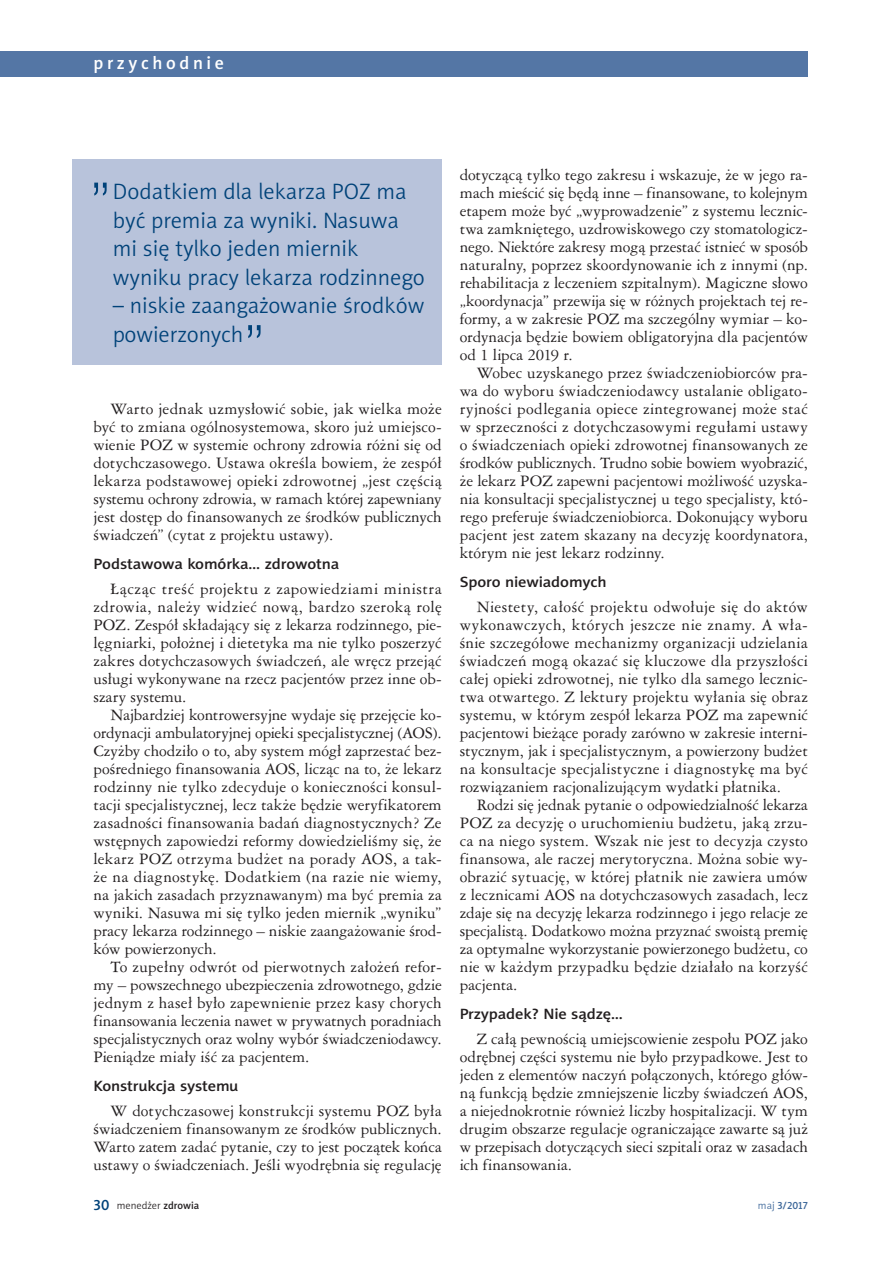
<style>
.page{position:relative;width:893px;height:1263px;background:#fff}
.page>*{position:absolute;margin:0;border:0;box-sizing:border-box;transform-origin:0 0}
.t1{font:52.5px "Swis 721 Lt PL";color:#004279}
.t2{font:22.5px/28.5px "Naomi Sans EFN Light";color:#004279}
.t3{font:18px "Naomi Sans EFN Medium";letter-spacing:.2em;color:#fff}
.t4{font:15px/18px "Ameri Garmnd PL";color:#231f20;text-align:justify}
.t5{font:15px "Naomi Sans EFN Medium";letter-spacing:-.01em;color:#231f20;scale:1.1 1}
.t6{font:10.5px "Naomi Sans EFN Light";color:#231f20}
.t7{font:10.5px "Naomi Sans EFN Medium";color:#3d6799}
.s1{font-family:"Naomi Sans EFN Medium";font-size:15px;color:#004279}
.s2{font-family:"Naomi Sans EFN Medium"}
.s3{font-family:"Naomi Sans EFN Light"}
</style>
<div class="page">
<div style="left:0;top:51px;width:808px;height:26px;background:#5476a5"></div>
<div style="left:72px;top:159px;width:370px;height:206px;background:#b8c3db"></div>
<p class="t3" style="left:94px;top:52px;width:132px">przychodnie</p>
<h1 class="t1" style="left:89px;top:169px;width:24px">”</h1>
<h2 class="t2" style="left:113px;top:177px;width:313px">Dodatkiem dla lekarza POZ ma być premia za wyniki. Nasuwa mi się tylko jeden miernik wyniku pracy lekarza rodzinnego</h2>
<h2 class="t2" style="left:113px;top:291px;width:313px">– niskie zaangażowanie środków powierzonych</h2>
<h1 class="t1" style="left:243px;top:311px;width:24px">”</h1>
<p class="t4" style="left:94px;top:399px;width:350px;text-indent:17px">Warto jednak uzmysłowić sobie, jak wielka może być to zmiana ogólnosystemowa, skoro już umiejsco&shy;wienie POZ w systemie ochrony zdrowia różni się od dotychczasowego. Ustawa określa bowiem, że zespół lekarza podstawowej opieki zdrowotnej „jest częścią systemu ochrony zdrowia, w ramach której zapewniany jest dostęp do finansowanych ze środków publicznych świadczeń” (cytat z projektu ustawy).</p>
<p class="t5" style="left:94px;top:555px;width:225px">Podstawowa komórka… zdrowotna</p>
<p class="t4" style="left:94px;top:579px;width:350px;text-indent:17px">Łącząc treść projektu z zapowiedziami ministra zdrowia, należy widzieć nową, bardzo szeroką rolę POZ. Zespół składający się z lekarza rodzinnego, pie&shy;lęgniarki, położnej i dietetyka ma nie tylko poszerzyć zakres dotychczasowych świadczeń, ale wręcz przejąć usługi wykonywane na rzecz pacjentów przez inne ob&shy;szary systemu.</p>
<p class="t4" style="left:94px;top:705px;width:350px;text-indent:17px">Najbardziej kontrowersyjne wydaje się przejęcie ko&shy;ordynacji ambulatoryjnej opieki specjalistycznej (AOS).<br>Czyżby chodziło o to, aby system mógł zaprzestać bez&shy;pośredniego finansowania AOS, licząc na to, że lekarz rodzinny nie tylko zdecyduje o konieczności konsul&shy;tacji specjalistycznej, lecz także będzie weryfikatorem zasadności finansowania badań diagnostycznych? Ze wstępnych zapowiedzi reformy dowiedzieliśmy się, że lekarz POZ otrzyma budżet na porady AOS, a tak&shy;że na diagnostykę. Dodatkiem (na razie nie wiemy, na jakich zasadach przyznawanym) ma być premia za wyniki. Nasuwa mi się tylko jeden miernik „wyniku” pracy lekarza rodzinnego – niskie zaangażowanie środ&shy;ków powierzonych.</p>
<p class="t4" style="left:94px;top:957px;width:350px;text-indent:17px">To zupełny odwrót od pierwotnych założeń refor&shy;my – powszechnego ubezpieczenia zdrowotnego, gdzie jednym z haseł było zapewnienie przez kasy chorych finansowania leczenia nawet w prywatnych poradniach specjalistycznych oraz wolny wybór świadczeniodawcy.<br>Pieniądze miały iść za pacjentem.</p>
<p class="t5" style="left:94px;top:1077px;width:133px">Konstrukcja systemu</p>
<p class="t4" style="left:94px;top:1101px;width:350px;text-indent:17px">W dotychczasowej konstrukcji systemu POZ była świadczeniem finansowanym ze środków publicznych.<br>Warto zatem zadać pytanie, czy to jest początek końca ustawy o świadczeniach. Jeśli wyodrębnia się regulację</p>
<p class="t4" style="left:460px;top:165px;width:350px">dotyczącą tylko tego zakresu i wskazuje, że w jego ra&shy;mach mieścić się będą inne – finansowane, to kolejnym etapem może być „wyprowadzenie” z systemu lecznic&shy;twa zamkniętego, uzdrowiskowego czy stomatologicz&shy;nego. Niektóre zakresy mogą przestać istnieć w sposób naturalny, poprzez skoordynowanie ich z innymi (np. rehabilitacja z leczeniem szpitalnym). Magiczne słowo „koordynacja” przewija się w różnych projektach tej re&shy;formy, a w zakresie POZ ma szczególny wymiar – ko&shy;ordynacja będzie bowiem obligatoryjna dla pacjentów od 1 lipca 2019 r.</p>
<p class="t4" style="left:460px;top:363px;width:350px;text-indent:17px">Wobec uzyskanego przez świadczeniobiorców pra&shy;wa do wyboru świadczeniodawcy ustalanie obligato&shy;ryjności podlegania opiece zintegrowanej może stać w sprzeczności z dotychczasowymi regułami ustawy o świadczeniach opieki zdrowotnej finansowanych ze środków publicznych. Trudno sobie bowiem wyobrazić, że lekarz POZ zapewni pacjentowi możliwość uzyska&shy;nia konsultacji specjalistycznej u tego specjalisty, któ&shy;rego preferuje świadczeniobiorca. Dokonujący wyboru pacjent jest zatem skazany na decyzję koordynatora, którym nie jest lekarz rodzinny.</p>
<p class="t5" style="left:460px;top:573px;width:135px">Sporo niewiadomych</p>
<p class="t4" style="left:460px;top:597px;width:350px;text-indent:17px">Niestety, całość projektu odwołuje się do aktów wykonawczych, których jeszcze nie znamy. A wła&shy;śnie szczegółowe mechanizmy organizacji udzielania świadczeń mogą okazać się kluczowe dla przyszłości całej opieki zdrowotnej, nie tylko dla samego lecznic&shy;twa otwartego. Z lektury projektu wyłania się obraz systemu, w którym zespół lekarza POZ ma zapewnić pacjentowi bieżące porady zarówno w zakresie interni&shy;stycznym, jak i specjalistycznym, a powierzony budżet na konsultacje specjalistyczne i diagnostykę ma być rozwiązaniem racjonalizującym wydatki płatnika.</p>
<p class="t4" style="left:460px;top:795px;width:350px;text-indent:17px">Rodzi się jednak pytanie o odpowiedzialność lekarza POZ za decyzję o uruchomieniu budżetu, jaką zrzu&shy;ca na niego system. Wszak nie jest to decyzja czysto finansowa, ale raczej merytoryczna. Można sobie wy&shy;obrazić sytuację, w której płatnik nie zawiera umów z lecznicami AOS na dotychczasowych zasadach, lecz zdaje się na decyzję lekarza rodzinnego i jego relacje ze specjalistą. Dodatkowo można przyznać swoistą premię za optymalne wykorzystanie powierzonego budżetu, co nie w każdym przypadku będzie działało na korzyść pacjenta.</p>
<p class="t5" style="left:460px;top:1005px;width:150px">Przypadek? Nie sądzę…</p>
<p class="t4" style="left:460px;top:1029px;width:350px;text-indent:17px">Z całą pewnością umiejscowienie zespołu POZ jako odrębnej części systemu nie było przypadkowe. Jest to jeden z elementów naczyń połączonych, którego głów&shy;ną funkcją będzie zmniejszenie liczby świadczeń AOS, a niejednokrotnie również liczby hospitalizacji. W tym drugim obszarze regulacje ograniczające zawarte są już w przepisach dotyczących sieci szpitali oraz w zasadach ich finansowania.</p>
<p class="t6" style="left:94px;top:1199px;width:107px"><span class="s1">30</span> menedżer <span class="s2">zdrowia</span></p>
<p class="t7" style="left:758px;top:1199px;width:51px"><span class="s3">maj</span> 3/2017</p>
</div>
